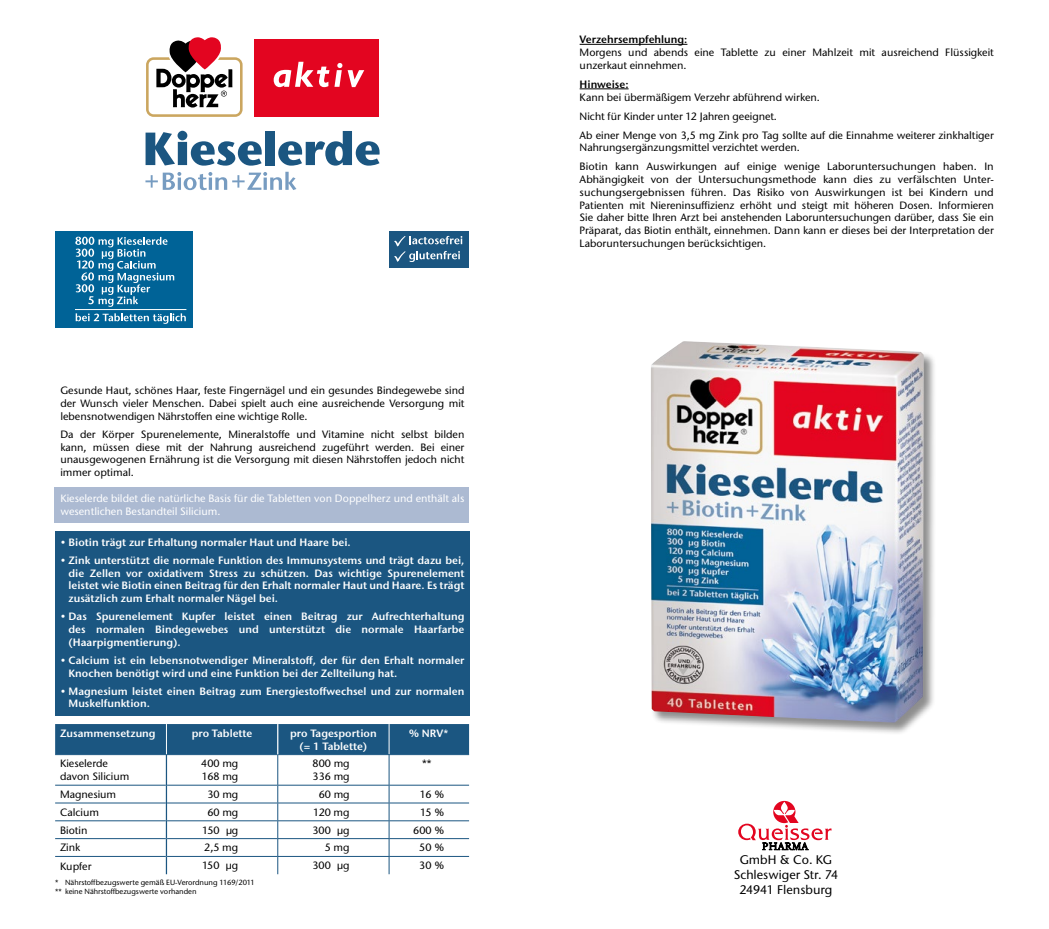
<style>
.page{position:relative;width:1049px;height:929px;background:#fff}
.page>*{position:absolute;margin:0;border:0;box-sizing:border-box;transform-origin:0 0}
.t1{font:500 12.5px/15px "Stone Sans ITC Pro";color:#000;text-align:center}
.t2{font:500 10.62px/12.8px "Stone Sans ITC Pro";color:#000}
.t3{font:600 10.62px/12.8px "Stone Sans ITC Pro";color:#fff;text-align:justify}
.t4{font:500 10.62px/12.8px "Stone Sans ITC Pro";color:#fff}
.t5{font:600 10.62px "Stone Sans ITC Pro";color:#000}
.t6{font:500 7.5px/9px "Stone Sans ITC Pro";color:#000}
</style>
<div class="page">
<div style="left:55px;top:531px;width:414px;height:184px;background:#1b5681"></div>
<div style="left:55px;top:487px;width:414px;height:35px;background:#acbad2"></div>
<div style="left:254px;top:39px;width:125px;height:78px;background:#e30520"></div>
<svg style="left:274px;top:62px;width:90px;height:25px"></svg>
<svg style="left:146px;top:37px;width:97px;height:80px"></svg>
<div style="left:389px;top:231px;width:80px;height:36px;background:#1b5681"></div>
<svg style="left:394px;top:236px;width:68px;height:26px"></svg>
<div style="left:55px;top:724px;width:414px;height:30px;background:#1b5681"></div>
<svg style="left:55px;top:755px;width:414px;height:119px"></svg>
<hr style="left:166px;top:724px;width:1px;height:30px;background:#fff">
<hr style="left:389px;top:724px;width:1px;height:30px;background:#fff">
<hr style="left:55px;top:754px;width:111px;height:1px;background:#1b5681">
<hr style="left:166px;top:754px;width:112px;height:1px;background:#1b5681">
<hr style="left:278px;top:754px;width:111px;height:1px;background:#1b5681">
<hr style="left:277px;top:754px;width:1px;height:30px;background:#1b5681">
<hr style="left:389px;top:754px;width:1px;height:30px;background:#1b5681">
<hr style="left:389px;top:754px;width:80px;height:1px;background:#1b5681">
<hr style="left:55px;top:784px;width:111px;height:1px;background:#1b5681">
<hr style="left:55px;top:802px;width:111px;height:1px;background:#1b5681">
<hr style="left:55px;top:820px;width:111px;height:1px;background:#1b5681">
<hr style="left:55px;top:838px;width:111px;height:1px;background:#1b5681">
<hr style="left:55px;top:856px;width:111px;height:1px;background:#1b5681">
<hr style="left:167px;top:784px;width:111px;height:1px;background:#1b5681">
<hr style="left:278px;top:784px;width:111px;height:1px;background:#1b5681">
<hr style="left:167px;top:802px;width:111px;height:1px;background:#1b5681">
<hr style="left:278px;top:802px;width:111px;height:1px;background:#1b5681">
<hr style="left:167px;top:820px;width:111px;height:1px;background:#1b5681">
<hr style="left:278px;top:820px;width:111px;height:1px;background:#1b5681">
<hr style="left:167px;top:838px;width:111px;height:1px;background:#1b5681">
<hr style="left:278px;top:838px;width:111px;height:1px;background:#1b5681">
<hr style="left:167px;top:856px;width:111px;height:1px;background:#1b5681">
<hr style="left:278px;top:856px;width:111px;height:1px;background:#1b5681">
<svg style="left:277px;top:785px;width:1px;height:89px"></svg>
<svg style="left:389px;top:785px;width:1px;height:89px"></svg>
<hr style="left:389px;top:784px;width:80px;height:1px;background:#1b5681">
<hr style="left:389px;top:802px;width:80px;height:1px;background:#1b5681">
<hr style="left:389px;top:820px;width:80px;height:1px;background:#1b5681">
<hr style="left:389px;top:838px;width:80px;height:1px;background:#1b5681">
<hr style="left:389px;top:856px;width:80px;height:1px;background:#1b5681">
<hr style="left:277px;top:724px;width:1px;height:30px;background:#fff">
<hr style="left:166px;top:754px;width:1px;height:31px;background:#1b5681">
<svg style="left:166px;top:785px;width:1px;height:89px"></svg>
<hr style="left:580px;top:44px;width:107px;height:1px;background:#000">
<hr style="left:580px;top:89px;width:49px;height:1px;background:#000">
<svg style="left:738px;top:800px;width:93px;height:51px"></svg>
<div style="left:650px;top:341px;width:287px;height:394px;background:#000;opacity:.45"></div>
<img style="left:651px;top:341px;width:273px;height:381px">
<svg style="left:146px;top:131px;width:116px;height:35px"></svg>
<div style="left:265px;top:131px;width:10px;height:34px;background:#1b5681"></div>
<svg style="left:278px;top:131px;width:102px;height:35px"></svg>
<svg style="left:145px;top:172px;width:151px;height:18px"></svg>
<div style="left:55px;top:231px;width:137px;height:97px;background:#006397"></div>
<svg style="left:75px;top:237px;width:99px;height:70px"></svg>
<svg style="left:76px;top:313px;width:110px;height:11px"></svg>
<hr style="left:75px;top:309px;width:111px;height:1px;background:#fff">
<p class="t2" style="left:60px;top:384px;width:405px;text-align:justify">Gesunde Haut, schönes Haar, feste Fingernägel und ein gesundes Bindegewebe sind der Wunsch vieler Menschen. Dabei spielt auch eine ausreichende Versorgung mit lebensnotwendigen Nährstoffen eine wichtige Rolle.</p>
<p class="t2" style="left:60px;top:427px;width:405px;text-align:justify">Da der Körper Spurenelemente, Mineralstoffe und Vitamine nicht selbst bilden kann, müssen diese mit der Nahrung ausreichend zugeführt werden. Bei einer unausgewogenen Ernährung ist die Versorgung mit diesen Nährstoffen jedoch nicht immer optimal.</p>
<p class="t4" style="left:60px;top:492px;width:405px">Kieselerde bildet die natürliche Basis für die Tabletten von Doppelherz und enthält als wesentlichen Bestandteil Silicium.</p>
<p class="t3" style="left:60px;top:535px;width:292px">• Biotin trägt zur Erhaltung normaler Haut und Haare bei.</p>
<p class="t3" style="left:69px;top:553px;width:397px;text-indent:-8px">• Zink unterstützt die normale Funktion des Immunsystems und trägt dazu bei, die Zellen vor oxidativem Stress zu schützen. Das wichtige Spurenelement leistet wie Biotin einen Beitrag für den Erhalt normaler Haut und Haare. Es trägt zusätzlich zum Erhalt normaler Nägel bei.</p>
<p class="t3" style="left:69px;top:610px;width:397px;text-indent:-8px">• Das Spurenelement Kupfer leistet einen Beitrag zur Aufrechterhaltung des normalen Bindegewebes und unterstützt die normale Haarfarbe (Haarpigmentierung).</p>
<p class="t3" style="left:69px;top:653px;width:397px;text-indent:-8px">• Calcium ist ein lebensnotwendiger Mineralstoff, der für den Erhalt normaler<br>Knochen benötigt wird und eine Funktion bei der Zellteilung hat.</p>
<p class="t3" style="left:69px;top:684px;width:397px;text-indent:-8px">• Magnesium leistet einen Beitrag zum Energiestoffwechsel und zur normalen<br>Muskelfunktion.</p>
<p class="t3" style="left:60px;top:726px;width:97px">Zusammensetzung</p>
<p class="t3" style="left:192px;top:726px;width:62px">pro Tablette</p>
<p class="t3" style="left:290px;top:726px;width:88px;text-align:center">pro Tagesportion (= 1 Tablette)</p>
<p class="t3" style="left:409px;top:726px;width:41px">% NRV*</p>
<p class="t2" style="left:60px;top:757px;width:71px">Kieselerde davon Silicium</p>
<p class="t2" style="left:201px;top:757px;width:39px">400 mg<br>168 mg</p>
<p class="t2" style="left:313px;top:757px;width:39px">800 mg<br>336 mg</p>
<p class="t2" style="left:422px;top:757px;width:11px">**</p>
<p class="t2" style="left:60px;top:787px;width:58px">Magnesium</p>
<p class="t2" style="left:207px;top:787px;width:32px">30 mg</p>
<p class="t2" style="left:319px;top:787px;width:32px">60 mg</p>
<p class="t2" style="left:420px;top:787px;width:26px">16 %</p>
<p class="t2" style="left:60px;top:805px;width:40px">Calcium</p>
<p class="t2" style="left:207px;top:805px;width:32px">60 mg</p>
<p class="t2" style="left:313px;top:805px;width:38px">120 mg</p>
<p class="t2" style="left:420px;top:805px;width:25px">15 %</p>
<p class="t2" style="left:60px;top:823px;width:29px">Biotin</p>
<p class="t2" style="left:202px;top:823px;width:38px">150 µg</p>
<p class="t2" style="left:313px;top:823px;width:39px">300 µg</p>
<p class="t2" style="left:413px;top:823px;width:32px">600 %</p>
<p class="t2" style="left:60px;top:841px;width:22px">Zink</p>
<p class="t2" style="left:204px;top:841px;width:35px">2,5 mg</p>
<p class="t2" style="left:325px;top:841px;width:26px">5 mg</p>
<p class="t2" style="left:419px;top:841px;width:26px">50 %</p>
<p class="t2" style="left:60px;top:860px;width:33px">Kupfer</p>
<p class="t2" style="left:202px;top:858px;width:38px">150 µg</p>
<p class="t2" style="left:312px;top:858px;width:39px">300 µg</p>
<p class="t2" style="left:419px;top:858px;width:26px">30 %</p>
<p class="t6" style="left:55px;top:877px;width:201px">* Nährstoffbezugswerte gemäß EU-Verordnung 1169/2011 ** keine Nährstoffbezugswerte vorhanden</p>
<p class="t5" style="left:580px;top:33px;width:109px">Verzehrsempfehlung:</p>
<p class="t2" style="left:580px;top:46px;width:416px">Morgens und abends eine Tablette zu einer Mahlzeit mit ausreichend Flüssigkeit unzerkaut einnehmen.</p>
<p class="t5" style="left:580px;top:77px;width:50px">Hinweise:</p>
<p class="t2" style="left:580px;top:87px;width:416px;line-height:19px">Kann bei übermäßigem Verzehr abführend wirken.<br>Nicht für Kinder unter 12 Jahren geeignet.<br>Ab einer Menge von 3,5 mg Zink pro Tag sollte auf die Einnahme weiterer zinkhaltiger</p>
<p class="t2" style="left:580px;top:138px;width:416px;line-height:19px">Nahrungsergänzungsmittel verzichtet werden.<br>Biotin kann Auswirkungen auf einige wenige Laboruntersuchungen haben. In</p>
<p class="t2" style="left:580px;top:173px;width:416px;text-align:justify">Abhängigkeit von der Untersuchungsmethode kann dies zu verfälschten Unter&shy;suchungsergebnissen führen. Das Risiko von Auswirkungen ist bei Kindern und Patienten mit Niereninsuffizienz erhöht und steigt mit höheren Dosen. Informieren Sie daher bitte Ihren Arzt bei anstehenden Laboruntersuchungen darüber, dass Sie ein Präparat, das Biotin enthält, einnehmen. Dann kann er dieses bei der Interpretation der Laboruntersuchungen berücksichtigen.</p>
<p class="t1" style="left:734px;top:852px;width:106px">GmbH &amp; Co. KG<br>Schleswiger Str. 74<br>24941 Flensburg</p>
</div>
